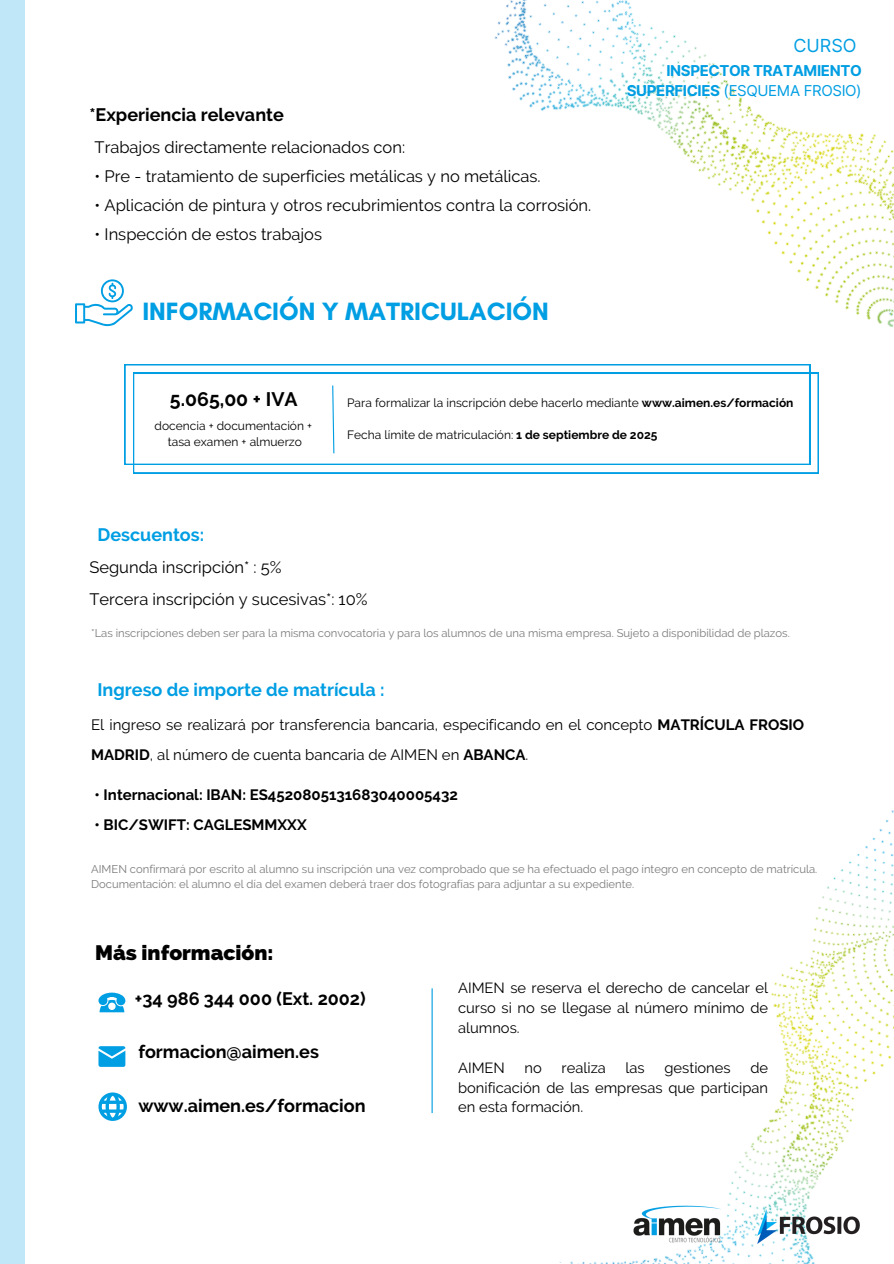
<style>
.page{position:relative;width:894px;height:1264px;background:#fff}
.page>*{position:absolute;margin:0;border:0;box-sizing:border-box;transform-origin:0 0}
.t1{font:700 25.5px "Glacial Indifference";color:#009ee3}
.t2{font:800 21px "Raleway";color:#000}
.t3{font:700 19.5px "Raleway";color:#000}
.t4{font:700 18px "Raleway";color:#000}
.t5{font:700 18px "Raleway";color:#009ee3}
.t6{font:18px "Inter";color:#009ee3}
.t7{font:16.5px/32.7px "Raleway";color:#000}
.t8{font:15px/29.2px "Raleway";color:#000}
.t9{font:700 15px "Raleway";color:#000}
.t10{font:15px "Inter";letter-spacing:-.025em;color:#009ee3}
.t11{font:700 15px "Inter";letter-spacing:-.025em;color:#009ee3}
.t12{font:14.7px/19.8px "Raleway";color:#000;text-align:justify}
.t13{font:12px "Raleway";color:#000}
.t14{font:11.25px "Raleway";color:#7c7b7b}
.s1{font-weight:700}
</style>
<div class="page">
<img style="left:559px;top:810px;width:334px;height:453px">
<div style="left:0;top:0;width:25px;height:1263px;background:#c0e7f8"></div>
<img style="left:428px;top:0;width:465px;height:474px">
<svg style="left:75px;top:279px;width:58px;height:47px"></svg>
<svg style="left:133px;top:373px;width:685px;height:100px"></svg>
<svg style="left:125px;top:364px;width:684px;height:100px"></svg>
<svg style="left:331px;top:384px;width:4px;height:70px"></svg>
<svg style="left:98px;top:992px;width:27px;height:20px"></svg>
<svg style="left:98px;top:1046px;width:27px;height:20px"></svg>
<svg style="left:98px;top:1092px;width:29px;height:28px"></svg>
<hr style="left:431px;top:988px;width:1px;height:124px;background:#009ee3">
<img style="left:631px;top:1203px;width:92px;height:41px">
<img style="left:757px;top:1209px;width:102px;height:34px">
<p class="t4" style="left:89px;top:104px;width:196px">*Experiencia relevante</p>
<h4 class="t7" style="left:95px;top:130px;width:312px">Trabajos directamente relacionados con:</h4>
<h4 class="t7" style="left:95px;top:160px;width:447px">• Pre - tratamiento de superficies metálicas y no metálicas.</h4>
<h4 class="t7" style="left:95px;top:189px;width:498px">• Aplicación de pintura y otros recubrimientos contra la corrosión.</h4>
<h4 class="t7" style="left:95px;top:218px;width:229px">• Inspección de estos trabajos</h4>
<p class="t1" style="left:142px;top:296px;width:408px">INFORMACIÓN Y MATRICULACIÓN</p>
<p class="t6" style="left:793px;top:34px;width:65px">CURSO</p>
<h5 class="t11" style="left:666px;top:61px;width:197px">INSPECTOR TRATAMIENTO</h5>
<p class="t10" style="left:626px;top:81px;width:236px"><span class="s1">SUPERFICIES</span> (ESQUEMA FROSIO)</p>
<h5 class="t3" style="left:170px;top:388px;width:129px">5.065,00 + IVA</h5>
<h6 class="t13" style="left:154px;top:419px;width:159px">docencia + documentación +</h6>
<p class="t13" style="left:168px;top:435px;width:136px">tasa examen + almuerzo</p>
<h1 class="t13" style="left:347px;top:395px;width:447px">Para formalizar la inscripción debe hacerlo mediante <span class="s1">www.aimen.es/formación</span></h1>
<h2 class="t13" style="left:347px;top:427px;width:312px">Fecha límite de matriculación: <span class="s1">1 de septiembre de 2025</span></h2>
<p class="t5" style="left:97px;top:524px;width:108px">Descuentos:</p>
<p class="t7" style="left:89px;top:550px;width:279px">Segunda inscripción* : 5%<br>Tercera inscripción y sucesivas*: 10%</p>
<p class="t14" style="left:91px;top:626px;width:700px">*Las inscripciones deben ser para la misma convocatoria y para los alumnos de una misma empresa. Sujeto a disponibilidad de plazos.</p>
<p class="t5" style="left:97px;top:679px;width:289px">Ingreso de importe de matrícula :</p>
<h5 class="t8" style="left:91px;top:710px;width:714px">El ingreso se realizará por transferencia bancaria, especificando en el concepto <span class="s1">MATRÍCULA FROSIO<br>MADRID</span>, al número de cuenta bancaria de AIMEN en <span class="s1">ABANCA</span>.</h5>
<h6 class="t9" style="left:95px;top:785px;width:365px">• Internacional: IBAN: ES4520805131683040005432</h6>
<p class="t9" style="left:95px;top:816px;width:213px">• BIC/SWIFT: CAGLESMMXXX</p>
<p class="t14" style="left:91px;top:862px;width:727px">AIMEN confirmará por escrito al alumno su inscripción una vez comprobado que se ha efectuado el pago íntegro en concepto de matrícula.</p>
<p class="t14" style="left:91px;top:877px;width:544px">Documentación: el alumno el día del examen deberá traer dos fotografías para adjuntar a su expediente.</p>
<p class="t2" style="left:95px;top:940px;width:180px">Más información:</p>
<p class="t4" style="left:135px;top:987px;width:232px">+34 986 344 000 (Ext. 2002)</p>
<p class="t4" style="left:138px;top:1041px;width:182px">formacion@aimen.es</p>
<p class="t4" style="left:138px;top:1094px;width:229px">www.aimen.es/formacion</p>
<p class="t12" style="left:458px;top:978px;width:311px">AIMEN se reserva el derecho de cancelar el curso si no se llegase al número mínimo de alumnos.</p>
<h5 class="t12" style="left:458px;top:1057px;width:48px">AIMEN</h5>
<h5 class="t12" style="left:524px;top:1057px;width:19px">no</h5>
<h5 class="t12" style="left:561px;top:1057px;width:46px">realiza</h5>
<h5 class="t12" style="left:625px;top:1057px;width:21px">las</h5>
<h5 class="t12" style="left:664px;top:1057px;width:68px">gestiones</h5>
<h5 class="t12" style="left:458px;top:1057px;width:311px;text-indent:292px">de bonificación de las empresas que participan en esta formación.</h5>
</div>
